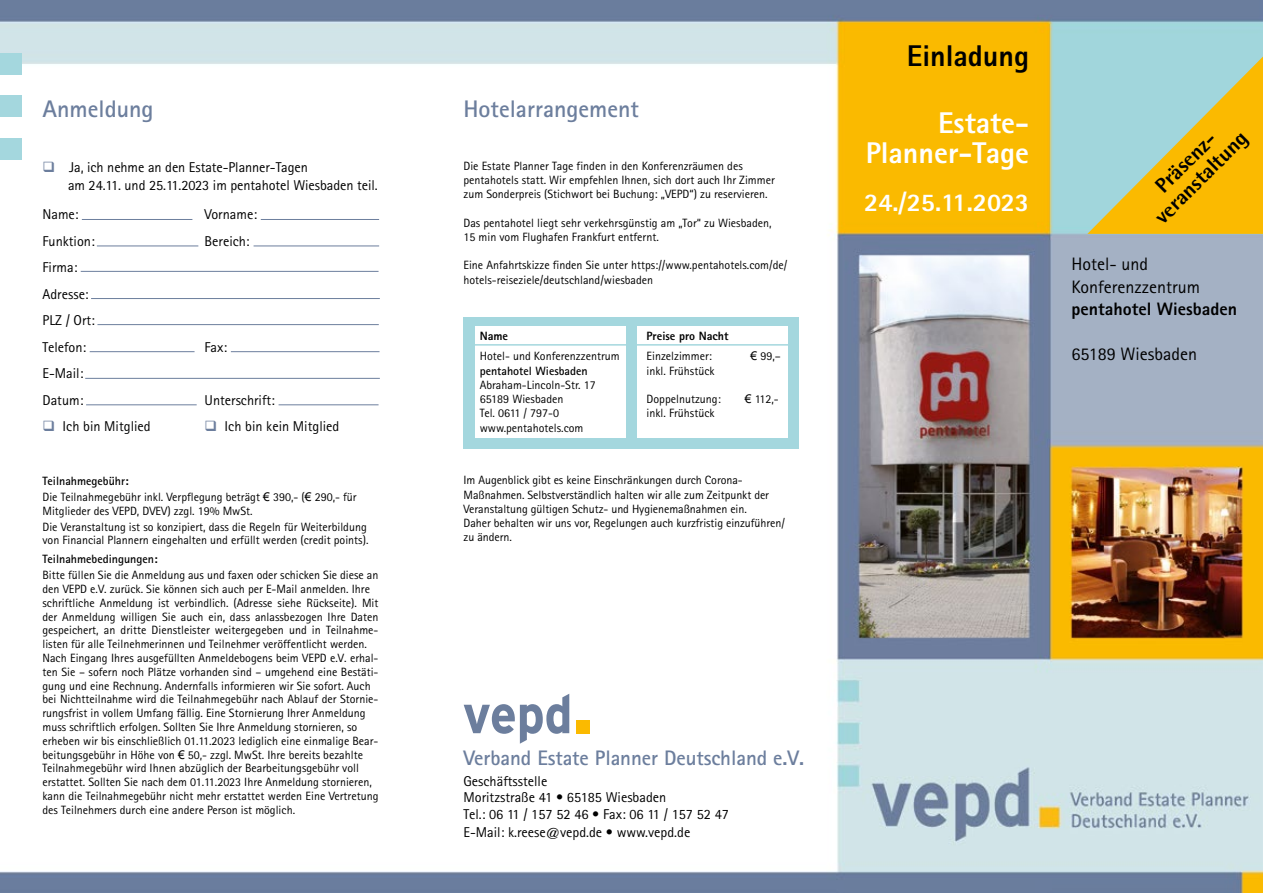
<style>
.page{position:relative;width:1263px;height:893px;background:#fff}
.page>*{position:absolute;margin:0;border:0;box-sizing:border-box;transform-origin:0 0}
.t1{font:800 30px/30px "Rotis Sans Serif";color:#fff;text-align:right}
.t2{font:800 30px "Rotis Sans Serif";color:#000}
.t3{font:800 25.5px "Rotis Sans Serif";color:#fff}
.t4{font:700 24px "Rotis Sans Serif";color:#6c7e9d}
.t5{font:700 21px "Rotis Sans Serif";letter-spacing:-.005em;color:#6c7e9d}
.t6{font:800 21px/21.8px "Rotis Semi Sans";color:#000;text-align:center}
.t7{font:18px/22.5px "Rotis Sans Serif";color:#000}
.t8{font:800 18px "Rotis Sans Serif";color:#000}
.t9{font:14.25px/26.5px "Rotis Sans Serif";color:#000}
.t10{font:12px/13.8px "Rotis Sans Serif";color:#000}
.t11{font:700 12px "Rotis Sans Serif";color:#000}
.t12{font:800 12px "Rotis Sans Serif";color:#000}
.s1{color:#6c7e9d}
.s2{font-weight:700}
.s3{font-family:"Arial"}
</style>
<div class="page">
<img style="left:0;top:0;width:1263px;height:893px">
<svg style="left:464px;top:694px;width:105px;height:50px"></svg>
<div style="left:577px;top:721px;width:13px;height:13px;background:#fbba00"></div>
<hr style="left:82px;top:219px;width:110px;height:1px;background:#6c7e9d">
<hr style="left:261px;top:219px;width:118px;height:1px;background:#6c7e9d">
<hr style="left:97px;top:246px;width:101px;height:1px;background:#6c7e9d">
<hr style="left:254px;top:246px;width:125px;height:1px;background:#6c7e9d">
<hr style="left:90px;top:351px;width:105px;height:1px;background:#6c7e9d">
<hr style="left:231px;top:351px;width:148px;height:1px;background:#6c7e9d">
<hr style="left:86px;top:404px;width:111px;height:1px;background:#6c7e9d">
<hr style="left:279px;top:404px;width:100px;height:1px;background:#6c7e9d">
<hr style="left:81px;top:271px;width:298px;height:1px;background:#6c7e9d">
<hr style="left:91px;top:298px;width:289px;height:1px;background:#6c7e9d">
<hr style="left:97px;top:324px;width:282px;height:1px;background:#6c7e9d">
<hr style="left:85px;top:378px;width:295px;height:1px;background:#6c7e9d">
<div style="left:0;top:53px;width:21px;height:21px;background:#a4d7de"></div>
<div style="left:0;top:96px;width:21px;height:21px;background:#a4d7de"></div>
<div style="left:0;top:138px;width:21px;height:21px;background:#a4d7de"></div>
<div style="left:463px;top:317px;width:336px;height:132px;background:#a4d7de"></div>
<div style="left:475px;top:326px;width:151px;height:112px;background:#fff"></div>
<div style="left:637px;top:326px;width:151px;height:112px;background:#fff"></div>
<hr style="left:467px;top:344px;width:329px;height:2px;background:#a4d7de">
<svg style="left:1087px;top:57px;width:176px;height:177px;background:#cdc86f"></svg>
<h3 class="t4" style="left:43px;top:93px;width:113px">Anmeldung</h3>
<p class="t9" style="left:68px;top:158px;width:311px;line-height:18px;text-indent:-25px"><span class="s1">❑</span> Ja, ich nehme an den Estate-Planner-Tagen<br>am 24.11. und 25.11.2023 im pentahotel Wiesbaden teil.</p>
<p class="t9" style="left:43px;top:201px;width:38px">Name:</p>
<p class="t9" style="left:205px;top:201px;width:54px">Vorname:</p>
<p class="t9" style="left:43px;top:227px;width:54px">Funktion:</p>
<p class="t9" style="left:205px;top:227px;width:47px">Bereich:</p>
<p class="t9" style="left:43px;top:254px;width:54px">Firma:<br>Adresse:<br>PLZ / Ort:<br>Telefon:</p>
<p class="t9" style="left:205px;top:333px;width:24px">Fax:</p>
<p class="t9" style="left:43px;top:360px;width:42px">E-Mail:<br>Datum:</p>
<p class="t9" style="left:205px;top:386px;width:72px">Unterschrift:</p>
<p class="t9" style="left:43px;top:413px;width:110px"><span class="s1">❑</span> Ich bin Mitglied</p>
<p class="t9" style="left:205px;top:413px;width:136px"><span class="s1">❑</span> Ich bin kein Mitglied</p>
<p class="t10" style="left:43px;top:473px;width:316px;line-height:15.9px"><span class="s2">Teilnahmegebühr:<br></span>Die Teilnahmegebühr inkl. Verpflegung beträgt <span class="s3">€</span> 390,- (<span class="s3">€</span> 290,- für</p>
<p class="t10" style="left:43px;top:502px;width:326px;line-height:15.9px">Mitglieder des VEPD, DVEV) zzgl. 19% MwSt.<br>Die Veranstaltung ist so konzipiert, dass die Regeln für Weiterbildung</p>
<p class="t10" style="left:43px;top:533px;width:327px">von Financial Plannern eingehalten und erfüllt werden (credit points).</p>
<p class="t11" style="left:43px;top:552px;width:117px">Teilnahmebedingungen:</p>
<p class="t10" style="left:43px;top:568px;width:337px">Bitte füllen Sie die Anmeldung aus und faxen oder schicken Sie diese an den VEPD e.V. zurück. Sie können sich auch per E-Mail anmelden. Ihre schriftliche Anmeldung ist verbindlich. (Adresse siehe Rückseite). Mit der Anmeldung willigen Sie auch ein, dass anlassbezogen Ihre Daten gespeichert, an dritte Dienstleister weitergegeben und in Teilnahme&shy;listen für alle Teilnehmerinnen und Teilnehmer veröffentlicht werden.<br>Nach Eingang Ihres ausgefüllten Anmeldebogens beim VEPD e.V. erhal&shy;ten Sie – sofern noch Plätze vorhanden sind – umgehend eine Bestäti&shy;gung und eine Rechnung. Andernfalls informieren wir Sie sofort. Auch bei Nichtteilnahme wird die Teilnahmegebühr nach Ablauf der Stornie&shy;rungsfrist in vollem Umfang fällig. Eine Stornierung Ihrer Anmeldung muss schriftlich erfolgen. Sollten Sie Ihre Anmeldung stornieren, so erheben wir bis einschließlich 01.11.2023 lediglich eine einmalige Bear&shy;beitungsgebühr in Höhe von <span class="s3">€</span> 50,- zzgl. MwSt. Ihre bereits bezahlte Teilnahmegebühr wird Ihnen abzüglich der Bearbeitungsgebühr voll erstattet. Sollten Sie nach dem 01.11.2023 Ihre Anmeldung stornieren, kann die Teilnahmegebühr nicht mehr erstattet werden Eine Vertretung des Teilnehmers durch eine andere Person ist möglich.</p>
<h3 class="t4" style="left:463px;top:93px;width:177px">Hotelarrangement</h3>
<p class="t10" style="left:463px;top:158px;width:313px;line-height:14.2px">Die Estate Planner Tage finden in den Konferenzräumen des pentahotels statt. Wir empfehlen Ihnen, sich dort auch Ihr Zimmer zum Sonderpreis (Stichwort bei Buchung: „VEPD“) zu reservieren.</p>
<p class="t10" style="left:463px;top:215px;width:310px;line-height:14.2px">Das pentahotel liegt sehr verkehrsgünstig am „Tor“ zu Wiesbaden,<br>15 min vom Flughafen Frankfurt entfernt.</p>
<p class="t10" style="left:463px;top:258px;width:325px;line-height:14.2px">Eine Anfahrtskizze finden Sie unter https://www.pentahotels.com/de/ hotels-reiseziele/deutschland/wiesbaden</p>
<p class="t12" style="left:480px;top:328px;width:30px">Name</p>
<p class="t10" style="left:480px;top:349px;width:141px">Hotel- und Konferenzzentrum</p>
<p class="t11" style="left:480px;top:363px;width:109px">pentahotel Wiesbaden</p>
<p class="t10" style="left:480px;top:378px;width:117px;line-height:14.2px">Abraham-Lincoln-Str. 17<br>65189 Wiesbaden<br>Tel. 0611 / 797-0 www.pentahotels.com</p>
<p class="t12" style="left:647px;top:328px;width:83px">Preise pro Nacht</p>
<p class="t10" style="left:647px;top:349px;width:67px">Einzelzimmer:</p>
<p class="t10" style="left:750px;top:349px;width:32px"><span class="s3">€</span> 99,–</p>
<p class="t10" style="left:647px;top:363px;width:70px">inkl. Frühstück</p>
<p class="t10" style="left:647px;top:392px;width:76px">Doppelnutzung:</p>
<p class="t10" style="left:745px;top:392px;width:36px"><span class="s3">€</span> 112,-</p>
<p class="t10" style="left:647px;top:406px;width:70px">inkl. Frühstück</p>
<p class="t10" style="left:463px;top:473px;width:323px;line-height:14.2px">Im Augenblick gibt es keine Einschränkungen durch Corona-Maßnahmen. Selbstverständlich halten wir alle zum Zeitpunkt der Veranstaltung gültigen Schutz- und Hygienemaßnahmen ein.<br>Daher behalten wir uns vor, Regelungen auch kurzfristig einzuführen/ zu ändern.</p>
<h1 class="t2" style="left:907px;top:37px;width:124px">Einladung</h1>
<h1 class="t1" style="left:866px;top:107px;width:165px">Estate-<br>Planner-Tage</h1>
<h2 class="t3" style="left:864px;top:186px;width:166px">24./25.11.2023</h2>
<h3 class="t6" style="left:1135px;top:197px;width:123px;rotate:-45deg">Präsenz&shy;veranstaltung</h3>
<h3 class="t7" style="left:1071px;top:253px;width:130px">Hotel- und<br>Konferenzzentrum</h3>
<h3 class="t8" style="left:1071px;top:298px;width:167px">pentahotel Wiesbaden</h3>
<h3 class="t7" style="left:1071px;top:343px;width:127px">65189 Wiesbaden</h3>
<h3 class="t5" style="left:463px;top:745px;width:342px">Verband Estate Planner Deutschland e.V.</h3>
<p class="t9" style="left:463px;top:773px;width:267px;line-height:16.5px">Geschäftsstelle<br>Moritzstraße 41 • 65185 Wiesbaden<br>Tel.: 06 11 / 157 52 46 • Fax: 06 11 / 157 52 47</p>
<p class="t9" style="left:463px;top:818px;width:228px">E-Mail: k.reese@vepd.de • www.vepd.de</p>
</div>
